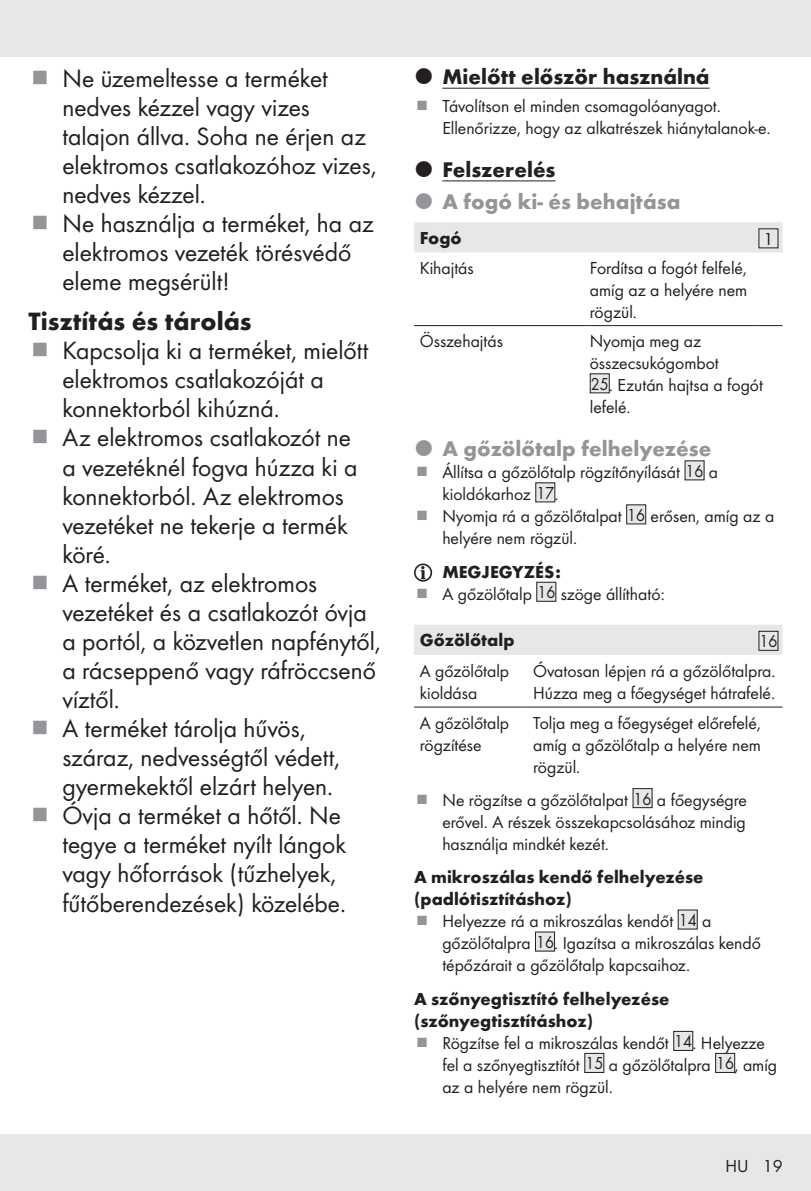
<style>
.page{position:relative;width:811px;height:1191px;background:#fff}
.page>*{position:absolute;margin:0;border:0;box-sizing:border-box;transform-origin:0 0}
.t1{font:26px/29px "Futura Boo";color:#231f20}
.Headline-03_SB{font:700 26px "Futura";color:#231f20}
.t2{font:700 22px "Futura";color:#939598}
.t3{font:700 22px "Futura";color:#231f20}
.Body{font:18px/22px "Futura Boo";color:#231f20}
.Headline-03_SB-2{font:700 18px/22px "Futura";color:#231f20}
.Body-2{font:18px "Futura Boo";color:#231f20;scale:.9 1}
.Body-3{font:700 18px "Futura";color:#231f20}
.Indent{font:700 18px "Futura";color:#231f20}
</style>
<div class="page">
<div style="left:0;top:1134px;width:811px;height:57px;background:#e6e7e9"></div>
<div style="left:0;top:0;width:811px;height:57px;background:#e6e7e9"></div>
<hr style="left:442px;top:88px;width:267px;height:1px;background:#231f20">
<hr style="left:442px;top:180px;width:113px;height:1px;background:#231f20">
<div style="left:414px;top:222px;width:368px;height:30px;background:#e6e7e9"></div>
<hr style="left:414px;top:325px;width:170px;height:1px;background:#231f20">
<hr style="left:584px;top:325px;width:170px;height:1px;background:#231f20">
<svg style="left:754px;top:325px;width:28px;height:1px"></svg>
<div style="left:759px;top:229px;width:19px;height:19px;background:#e6e7e9"></div>
<div style="left:590px;top:374px;width:19px;height:19px;background:#e6e7e9"></div>
<div style="left:685px;top:461px;width:19px;height:19px;background:#e6e7e9"></div>
<div style="left:536px;top:483px;width:19px;height:19px;background:#e6e7e9"></div>
<div style="left:535px;top:482px;width:20px;height:20px;border:1px solid #231f20"></div>
<div style="left:626px;top:505px;width:19px;height:19px;background:#e6e7e9"></div>
<div style="left:626px;top:504px;width:20px;height:20px;border:1px solid #231f20"></div>
<div style="left:414px;top:563px;width:18px;height:18px;border:2px solid #231f20;border-radius:50%"></div>
<svg style="left:420px;top:566px;width:5px;height:13px"></svg>
<div style="left:537px;top:582px;width:19px;height:19px;background:#e6e7e9"></div>
<div style="left:536px;top:582px;width:20px;height:19px;border:1px solid #231f20"></div>
<div style="left:414px;top:625px;width:368px;height:30px;background:#e6e7e9"></div>
<hr style="left:414px;top:706px;width:113px;height:1px;background:#231f20">
<hr style="left:527px;top:706px;width:227px;height:1px;background:#231f20">
<svg style="left:754px;top:706px;width:28px;height:1px"></svg>
<div style="left:759px;top:631px;width:19px;height:19px;background:#e6e7e9"></div>
<div style="left:633px;top:788px;width:19px;height:19px;background:#e6e7e9"></div>
<div style="left:632px;top:788px;width:20px;height:20px;border:1px solid #231f20"></div>
<div style="left:678px;top:910px;width:19px;height:19px;background:#e6e7e9"></div>
<div style="left:535px;top:932px;width:19px;height:19px;background:#e6e7e9"></div>
<div style="left:535px;top:931px;width:20px;height:20px;border:1px solid #231f20"></div>
<div style="left:674px;top:1031px;width:19px;height:19px;background:#e6e7e9"></div>
<div style="left:673px;top:1031px;width:20px;height:19px;border:1px solid #231f20"></div>
<div style="left:585px;top:1053px;width:19px;height:19px;background:#e6e7e9"></div>
<div style="left:715px;top:1053px;width:19px;height:19px;background:#e6e7e9"></div>
<div style="left:715px;top:1053px;width:20px;height:19px;border:1px solid #231f20"></div>
<p class="t1" style="left:62px;top:62px;width:316px">Ne üzemeltesse a terméket nedves kézzel vagy vizes talajon állva. Soha ne érjen az elektromos csatlakozóhoz vizes, nedves kézzel.</p>
<p class="t1" style="left:62px;top:207px;width:313px">Ne használja a terméket, ha az elektromos vezeték törésvédő eleme megsérült!</p>
<p class="Headline-03_SB" style="left:28px;top:302px;width:225px">Tisztítás és tárolás</p>
<p class="t1" style="left:62px;top:335px;width:308px">Kapcsolja ki a terméket, mielőtt elektromos csatlakozóját a konnektorból kihúzná.</p>
<p class="t1" style="left:62px;top:422px;width:296px">Az elektromos csatlakozót ne a vezetéknél fogva húzza ki a konnektorból. Az elektromos vezetéket ne tekerje a termék köré.</p>
<p class="t1" style="left:62px;top:567px;width:320px">A terméket, az elektromos vezetéket és a csatlakozót óvja a portól, a közvetlen napfénytől, a rácseppenő vagy ráfröccsenő víztől.</p>
<p class="t1" style="left:62px;top:712px;width:279px">A terméket tárolja hűvös, száraz, nedvességtől védett, gyermekektől elzárt helyen.</p>
<p class="t1" style="left:62px;top:799px;width:285px">Óvja a terméket a hőtől. Ne tegye a terméket nyílt lángok vagy hőforrások (tűzhelyek, fűtőberendezések) közelébe.</p>
<p class="t3" style="left:442px;top:61px;width:269px">Mielőtt először használná</p>
<p class="Body" style="left:442px;top:94px;width:327px">Távolítson el minden csomagolóanyagot.<br>Ellenőrizze, hogy az alkatrészek hiánytalanok-e.</p>
<p class="t3" style="left:442px;top:153px;width:115px">Felszerelés</p>
<p class="t2" style="left:442px;top:185px;width:239px">A fogó ki- és behajtása</p>
<p class="Body-3" style="left:420px;top:225px;width:44px">Fogó</p>
<p class="Body" style="left:763px;top:227px;width:11px">1</p>
<p class="Body" style="left:420px;top:256px;width:56px">Kihajtás</p>
<p class="Body" style="left:590px;top:256px;width:159px;text-align:justify">Fordítsa a fogót felfelé, amíg az a helyére nem rögzül.</p>
<p class="Body" style="left:420px;top:329px;width:85px">Összehajtás</p>
<p class="Body" style="left:590px;top:329px;width:130px">Nyomja meg az összecsukógombot</p>
<p class="Body-2" style="left:591px;top:373px;width:193px">25. Ezután hajtsa a fogót</p>
<p class="Body" style="left:590px;top:395px;width:40px">lefelé.</p>
<p class="t2" style="left:442px;top:433px;width:270px">A gőzölőtalp felhelyezése</p>
<p class="Body" style="left:442px;top:460px;width:277px">Állítsa a gőzölőtalp rögzítőnyílását 16 a kioldókarhoz 17.</p>
<p class="Body" style="left:442px;top:504px;width:333px">Nyomja rá a gőzölőtalpat 16 erősen, amíg az a helyére nem rögzül.</p>
<p class="Indent" style="left:442px;top:558px;width:120px">MEGJEGYZÉS:</p>
<p class="Body" style="left:442px;top:582px;width:224px">A gőzölőtalp 16 szöge állítható:</p>
<p class="Body-3" style="left:420px;top:627px;width:96px">Gőzölőtalp</p>
<p class="Body-2" style="left:759px;top:629px;width:21px">16</p>
<p class="Body" style="left:420px;top:658px;width:91px">A gőzölőtalp kioldása</p>
<p class="Body" style="left:533px;top:658px;width:242px">Óvatosan lépjen rá a gőzölőtalpra.<br>Húzza meg a főegységet hátrafelé.</p>
<p class="Body" style="left:420px;top:710px;width:91px">A gőzölőtalp rögzítése</p>
<p class="Body" style="left:533px;top:710px;width:229px;text-align:justify">Tolja meg a főegységet előrefelé, amíg a gőzölőtalp a helyére nem rögzül.</p>
<p class="Body" style="left:442px;top:788px;width:306px;text-align:justify">Ne rögzítse a gőzölőtalpat 16 a főegységre erővel. A részek összekapcsolásához mindig használja mindkét kezét.</p>
<p class="Headline-03_SB-2" style="left:414px;top:865px;width:291px">A mikroszálas kendő felhelyezése (padlótisztításhoz)</p>
<p class="Body" style="left:442px;top:909px;width:320px">Helyezze rá a mikroszálas kendőt 14 a gőzölőtalpra 16. Igazítsa a mikroszálas kendő tépőzárait a gőzölőtalp kapcsaihoz.</p>
<p class="Headline-03_SB-2" style="left:414px;top:986px;width:257px">A szőnyegtisztító felhelyezése (szőnyegtisztításhoz)</p>
<p class="Body" style="left:442px;top:1031px;width:336px">Rögzítse fel a mikroszálas kendőt 14. Helyezze fel a szőnyegtisztítót 15 a gőzölőtalpra 16, amíg az a helyére nem rögzül.</p>
<p class="Body" style="left:725px;top:1154px;width:59px">HU 19</p>
</div>
